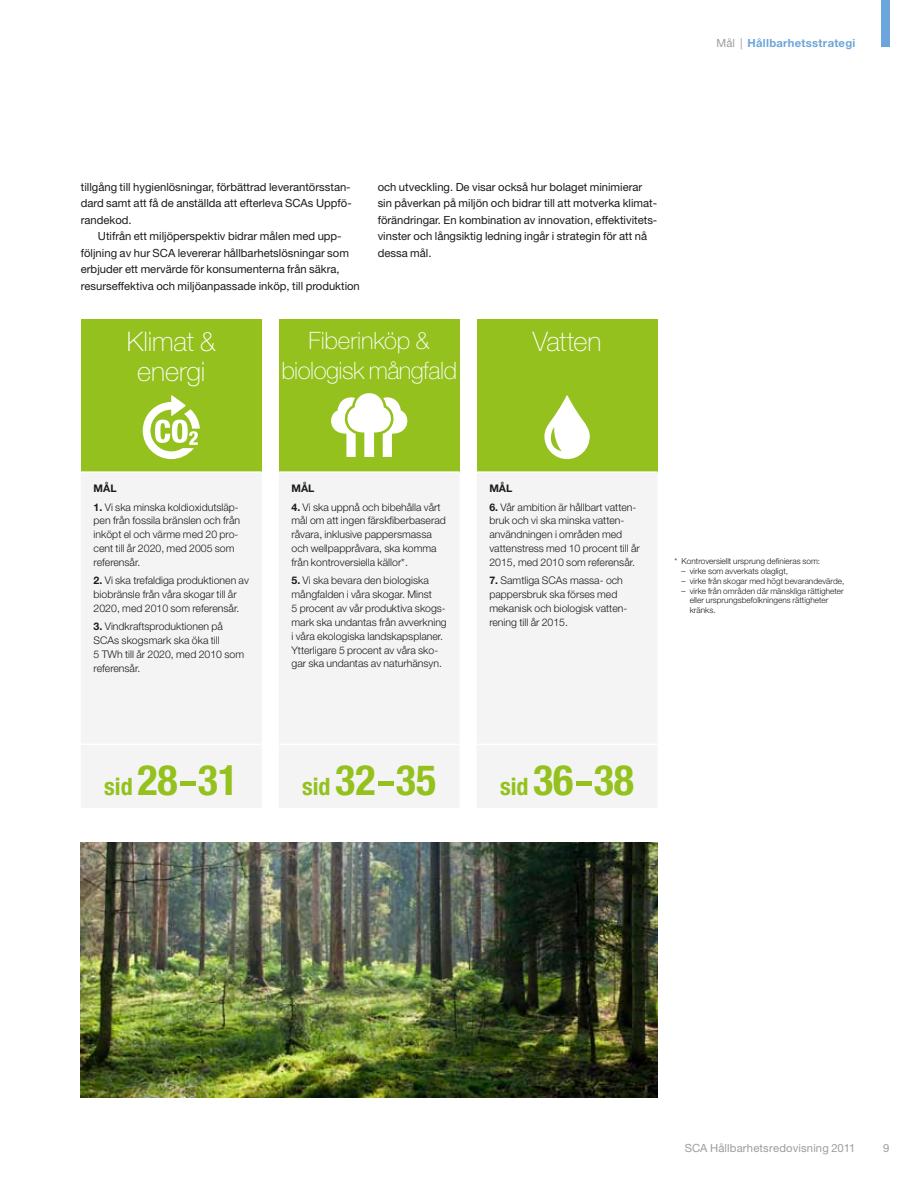
<style>
.page{position:relative;width:915px;height:1191px;background:#fff}
.page>*{position:absolute;margin:0;border:0;box-sizing:border-box;transform-origin:0 0}
.t1{font:700 condensed 42px "Helvetica Neue LT Std";color:#94c11d}
.t2{font:100 27px/30px "Helvetica Neue LT Std";letter-spacing:-.005em;color:#fff;text-align:center}
.t3{font:100 24px/30px "Helvetica Neue LT Std";letter-spacing:-.02em;color:#fff;text-align:center}
.t4{font:11.25px/16.5px "Helvetica Neue LT Std";color:#1c1b1a}
.t5{font:11.25px "Helvetica Neue LT Std";letter-spacing:.015em;color:#9d9d9d}
.t6{font:700 11.25px "Helvetica Neue LT Std";letter-spacing:.025em;color:#6ca5da}
.t7{font:300 10.5px/13.8px "Helvetica Neue LT Std";color:#1c1b1a}
.t8{font:700 10.5px "Helvetica Neue LT Std";color:#1c1b1a}
.t9{font:300 8.25px/9.8px "Helvetica Neue LT Std";color:#1c1b1a}
.s1{font-weight:400;color:#9d9d9d}
.s2{font-weight:700}
.s3{font-size:24px}
</style>
<div class="page">
<img style="left:81px;top:842px;width:576px;height:255px">
<div style="left:81px;top:319px;width:180px;height:153px;background:#94c11d"></div>
<div style="left:81px;top:473px;width:180px;height:335px;background:#f4f4f4"></div>
<hr style="left:81px;top:471px;width:180px;height:2px;background:#fff">
<hr style="left:81px;top:743px;width:180px;height:2px;background:#fff">
<svg style="left:143px;top:395px;width:57px;height:64px"></svg>
<div style="left:279px;top:319px;width:180px;height:153px;background:#94c11d"></div>
<div style="left:279px;top:473px;width:180px;height:335px;background:#f4f4f4"></div>
<hr style="left:279px;top:471px;width:180px;height:2px;background:#fff">
<hr style="left:279px;top:743px;width:180px;height:2px;background:#fff">
<svg style="left:331px;top:393px;width:76px;height:64px"></svg>
<div style="left:476px;top:319px;width:181px;height:153px;background:#94c11d"></div>
<div style="left:477px;top:473px;width:180px;height:335px;background:#f4f4f4"></div>
<hr style="left:476px;top:471px;width:181px;height:2px;background:#fff">
<hr style="left:476px;top:743px;width:181px;height:2px;background:#fff">
<svg style="left:544px;top:395px;width:45px;height:64px"></svg>
<div style="left:880px;top:0;width:9px;height:47px;background:#6ca5da"></div>
<p class="t6" style="left:716px;top:36px;width:140px"><span class="s1">Mål |</span> Hållbarhetsstrategi</p>
<p class="t4" style="left:81px;top:178px;width:271px">tillgång till hygienlösningar, förbättrad leverantörsstan-</p>
<p class="t4" style="left:81px;top:195px;width:272px">dard samt att få de anställda att efterleva SCAs Uppfö-</p>
<p class="t4" style="left:81px;top:211px;width:52px">randekod.</p>
<p class="t4" style="left:98px;top:228px;width:244px">Utifrån ett miljöperspektiv bidrar målen med upp-</p>
<p class="t4" style="left:81px;top:244px;width:269px">följning av hur SCA levererar hållbarhetslösningar som</p>
<p class="t4" style="left:81px;top:261px;width:260px">erbjuder ett mervärde för konsumenterna från säkra,</p>
<p class="t4" style="left:81px;top:277px;width:280px">resurseffektiva och miljöanpassade inköp, till produktion</p>
<p class="t4" style="left:377px;top:178px;width:281px">och utveckling. De visar också hur bolaget minimierar sin påverkan på miljön och bidrar till att motverka klimat&shy;förändringar. En kombination av innovation, effektivitets&shy;vinster och långsiktig ledning ingår i strategin för att nå dessa mål.</p>
<p class="t2" style="left:127px;top:326px;width:90px">Klimat &amp; energi</p>
<p class="t3" style="left:281px;top:325px;width:177px">Fiberinköp &amp; biologisk mångfald</p>
<p class="t2" style="left:532px;top:326px;width:70px">Vatten</p>
<p class="t8" style="left:94px;top:482px;width:24px">MÅL</p>
<p class="t7" style="left:94px;top:499px;width:148px"><span class="s2">1.</span> Vi ska minska koldioxidutsläp&shy;pen från fossila bränslen och från inköpt el och värme med 20 pro&shy;cent till år 2020, med 2005 som referensår.</p>
<p class="t7" style="left:94px;top:573px;width:157px"><span class="s2">2.</span> Vi ska trefaldiga produktionen av biobränsle från våra skogar till år<br>2020, med 2010 som referensår.</p>
<p class="t7" style="left:94px;top:619px;width:152px"><span class="s2">3.</span> Vindkraftsproduktionen på<br>SCAs skogsmark ska öka till<br>5 TWh till år 2020, med 2010 som referensår.</p>
<p class="t1" style="left:104px;top:755px;width:135px"><span class="s3">sid</span> 28-31</p>
<p class="t8" style="left:291px;top:482px;width:24px">MÅL</p>
<p class="t7" style="left:291px;top:499px;width:156px"><span class="s2">4.</span> Vi ska uppnå och bibehålla vårt mål om att ingen färskfiberbaserad råvara, inklusive pappersmassa och wellpappråvara, ska komma från kontroversiella källor*.</p>
<p class="t7" style="left:291px;top:573px;width:157px"><span class="s2">5.</span> Vi ska bevara den biologiska mångfalden i våra skogar. Minst<br>5 procent av vår produktiva skogs&shy;mark ska undantas från avverkning i våra ekologiska landskapsplaner.<br>Ytterligare 5 procent av våra sko&shy;gar ska undantas av naturhänsyn.</p>
<p class="t1" style="left:302px;top:755px;width:135px"><span class="s3">sid</span> 32-35</p>
<p class="t8" style="left:489px;top:482px;width:24px">MÅL</p>
<p class="t7" style="left:489px;top:499px;width:152px"><span class="s2">6.</span> Vår ambition är hållbart vatten&shy;bruk och vi ska minska vatten&shy;användningen i områden med vattenstress med 10 procent till år<br>2015, med 2010 som referensår.</p>
<p class="t7" style="left:489px;top:573px;width:138px"><span class="s2">7.</span> Samtliga SCAs massa- och pappersbruk ska förses med mekanisk och biologisk vatten&shy;rening till år 2015.</p>
<p class="t9" style="left:674px;top:556px;width:147px">* Kontroversiellt ursprung definieras som:</p>
<p class="t9" style="left:681px;top:566px;width:108px">– virke som avverkats olagligt,</p>
<p class="t9" style="left:681px;top:576px;width:164px">– virke från skogar med högt bevarandevärde,</p>
<p class="t9" style="left:689px;top:585px;width:155px;text-indent:-8px">– virke från områden där mänskliga rättigheter eller ursprungsbefolkningens rättigheter kränks.</p>
<p class="t1" style="left:500px;top:755px;width:135px"><span class="s3">sid</span> 36-38</p>
<p class="t5" style="left:684px;top:1141px;width:172px">SCA Hållbarhetsredovisning 2011</p>
<p class="t5" style="left:882px;top:1141px;width:8px">9</p>
</div>
